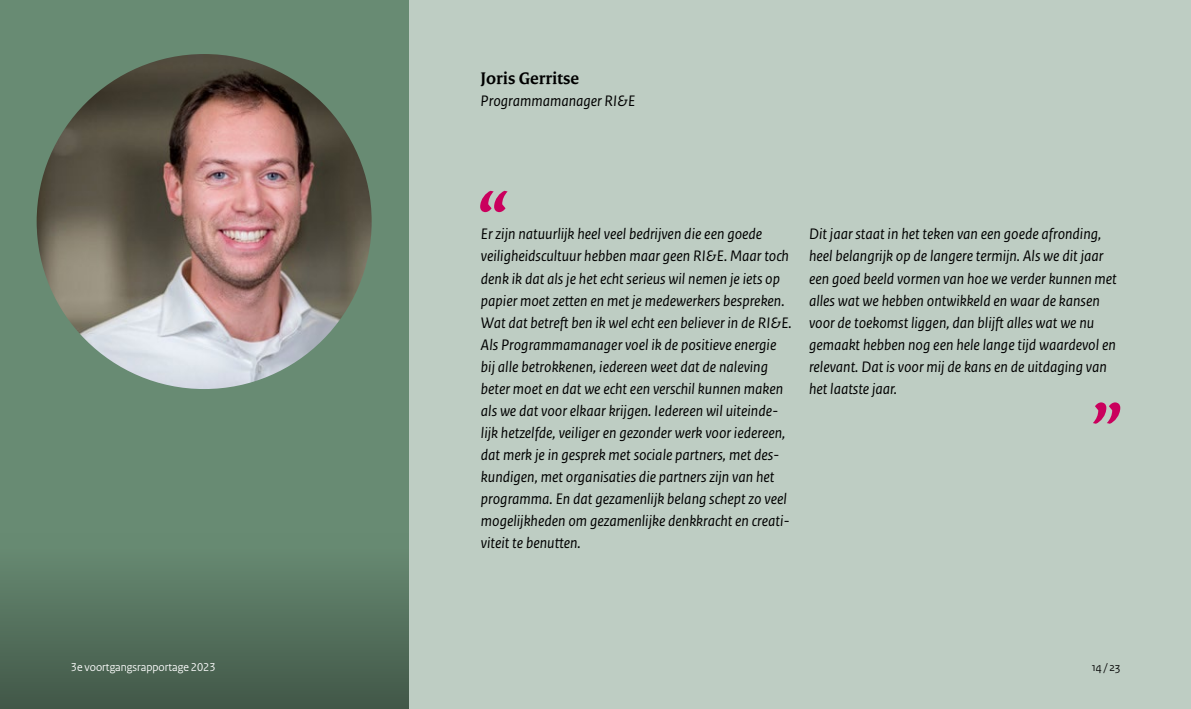
<style>
.page{position:relative;width:1191px;height:709px;background:#becdc3}
.page>*{position:absolute;margin:0;border:0;box-sizing:border-box;transform-origin:0 0}
.t1{font:700 77px "Rijksoverheid Serif";color:#ca005d}
.t2{font:700 18px "Rijksoverheid Serif";color:#000}
.t3{font:italic 16px/22px "Rijksoverheid Sans Text";color:#000}
.t4{font:12px "Rijksoverheid Sans Heading";color:#fff}
.t5{font:12px "Rijksoverheid Sans Heading";color:#000}
</style>
<div class="page">
<svg style="left:480px;top:191px;width:27px;height:21px"></svg>
<div style="left:0;top:0;width:408px;height:709px;background:#688b73"></div>
<div style="left:0;top:533px;width:408px;height:176px;background:linear-gradient(to bottom,#6a8e75,#425848)"></div>
<img style="left:37px;top:54px;width:335px;height:335px;border-radius:167px">
<p class="t2" style="left:480px;top:68px;width:100px">Joris Gerritse</p>
<p class="t3" style="left:480px;top:90px;width:156px">Programmamanager RI&amp;E</p>
<p class="t3" style="left:481px;top:224px;width:312px">Er zijn natuurlijk heel veel bedrijven die een goede veiligheidscultuur hebben maar geen RI&amp;E. Maar toch denk ik dat als je het echt serieus wil nemen je iets op papier moet zetten en met je medewerkers bespreken.<br>Wat dat betreft ben ik wel echt een believer in de RI&amp;E.</p>
<p class="t3" style="left:481px;top:334px;width:310px">Als Programmamanager voel ik de positieve energie bij alle betrokkenen, iedereen weet dat de naleving beter moet en dat we echt een verschil kunnen maken als we dat voor elkaar krijgen. Iedereen wil uiteinde&shy;lijk hetzelfde, veiliger en gezonder werk voor iedereen, dat merk je in gesprek met sociale partners, met des&shy;kundigen, met organisaties die partners zijn van het programma. En dat gezamenlijk belang schept zo veel mogelijkheden om gezamenlijke denkkracht en creati&shy;viteit te benutten.</p>
<p class="t3" style="left:809px;top:224px;width:309px">Dit jaar staat in het teken van een goede afronding, heel belangrijk op de langere termijn. Als we dit jaar een goed beeld vormen van hoe we verder kunnen met alles wat we hebben ontwikkeld en waar de kansen voor de toekomst liggen, dan blijft alles wat we nu gemaakt hebben nog een hele lange tijd waardevol en relevant. Dat is voor mij de kans en de uitdaging van het laatste jaar.</p>
<h1 class="t1" style="left:1090px;top:386px;width:35px">”</h1>
<p class="t4" style="left:71px;top:659px;width:146px">3e voortgangsrapportage 2023</p>
<p class="t5" style="left:1091px;top:659px;width:30px">14 / 23</p>
</div>
